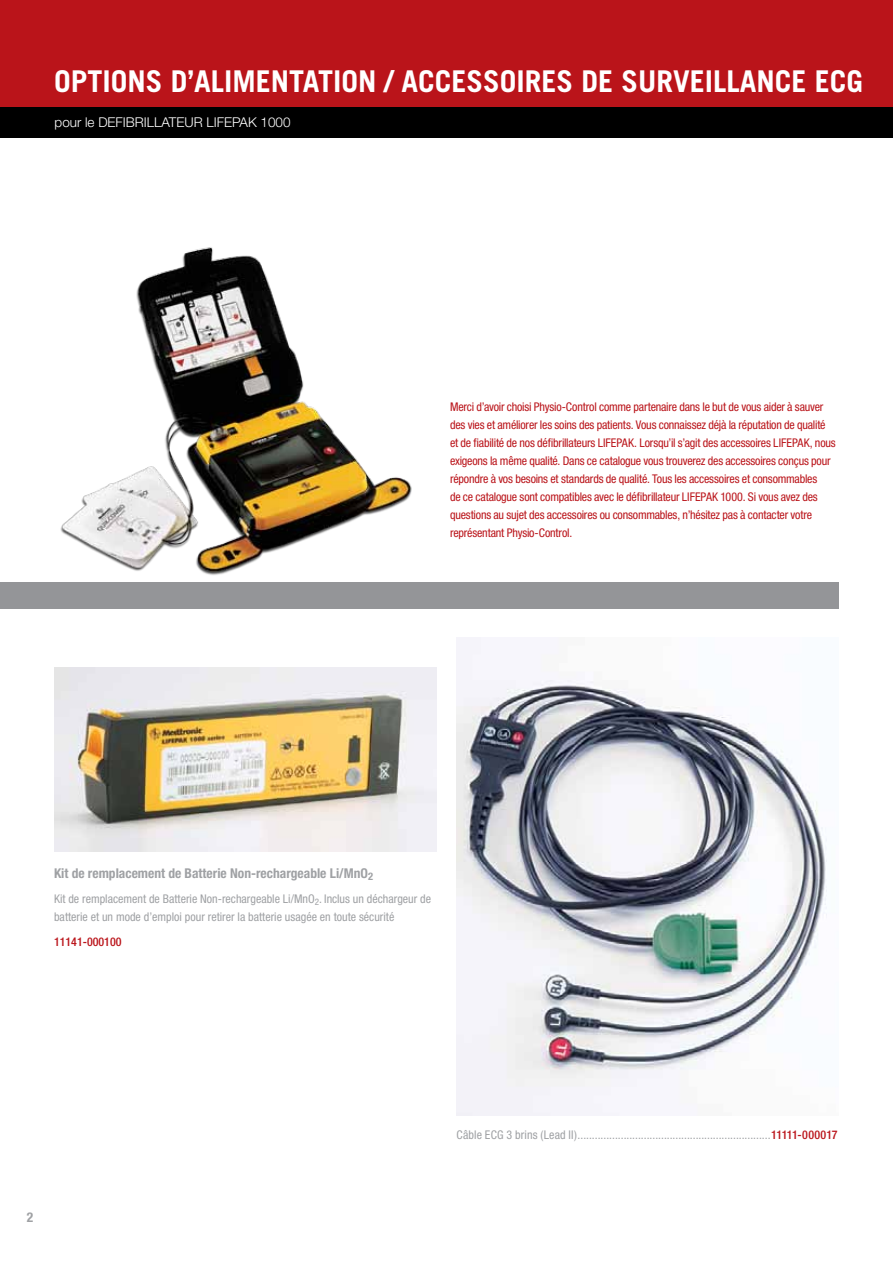
<style>
.page{position:relative;width:893px;height:1263px;background:#fff}
.page>*{position:absolute;margin:0;border:0;box-sizing:border-box;transform-origin:0 0}
.t1{font:700 30px "Trade Gothic LT Std";color:#fff}
.t2{font:700 condensed 13.5px "Helvetica Neue LT Std";color:#9fa1a4}
.t3{font:300 13.5px "Helvetica Neue LT Std";color:#fff}
.t4{font:condensed 12px/18px "Helvetica Neue LT Std";letter-spacing:-.015em;color:#ba141a}
.t5{font:condensed 12px/18px "Helvetica Neue LT Std";color:#9fa1a4}
.t6{font:500 condensed 12px "Helvetica Neue LT Std";color:#ba141a}
.s1{font-weight:500;color:#ba141a}
</style>
<div class="page">
<div style="left:0;top:0;width:893px;height:107px;background:#ba141a"></div>
<div style="left:0;top:107px;width:893px;height:30px;background:#000"></div>
<hr style="left:892px;top:0;width:1px;height:108px;background:#ba141a">
<div style="left:0;top:582px;width:839px;height:27px;background:#949598"></div>
<img style="left:54px;top:667px;width:382px;height:184px">
<img style="left:457px;top:637px;width:370px;height:478px">
<img style="left:60px;top:247px;width:352px;height:328px">
<h1 class="t1" style="left:54px;top:63px;width:811px">OPTIONS D’ALIMENTATION / ACCESSOIRES DE SURVEILLANCE ECG</h1>
<p class="t3" style="left:55px;top:114px;width:237px">pour le DEFIBRILLATEUR LIFEPAK 1000</p>
<p class="t4" style="left:450px;top:397px;width:387px">Merci d’avoir choisi Physio-Control comme partenaire dans le but de vous aider à sauver des vies et améliorer les soins des patients. Vous connaissez déjà la réputation de qualité et de fiabilité de nos défibrillateurs LIFEPAK. Lorsqu’il s’agit des accessoires LIFEPAK, nous exigeons la même qualité. Dans ce catalogue vous trouverez des accessoires conçus pour répondre à vos besoins et standards de qualité. Tous les accessoires et consommables<br>de ce catalogue sont compatibles avec le défibrillateur LIFEPAK 1000. Si vous avez des questions au sujet des accessoires ou consommables, n’hésitez pas à contacter votre représentant Physio-Control.</p>
<p class="t2" style="left:54px;top:865px;width:321px">Kit de remplacement de Batterie Non-rechargeable Li/MnO<sub>2</sub></p>
<p class="t5" style="left:54px;top:890px;width:379px">Kit de remplacement de Batterie Non-rechargeable Li/MnO<sub>2</sub>. Inclus un déchargeur de batterie et un mode d’emploi pour retirer la batterie usagée en toute sécurité</p>
<p class="t6" style="left:54px;top:934px;width:69px">11141-000100</p>
<p class="t2" style="left:27px;top:1209px;width:8px">2</p>
<p class="t5" style="left:457px;top:1125px;width:383px">Câble ECG 3 brins (Lead II)...................................................................<span class="s1">11111-000017</span></p>
</div>
